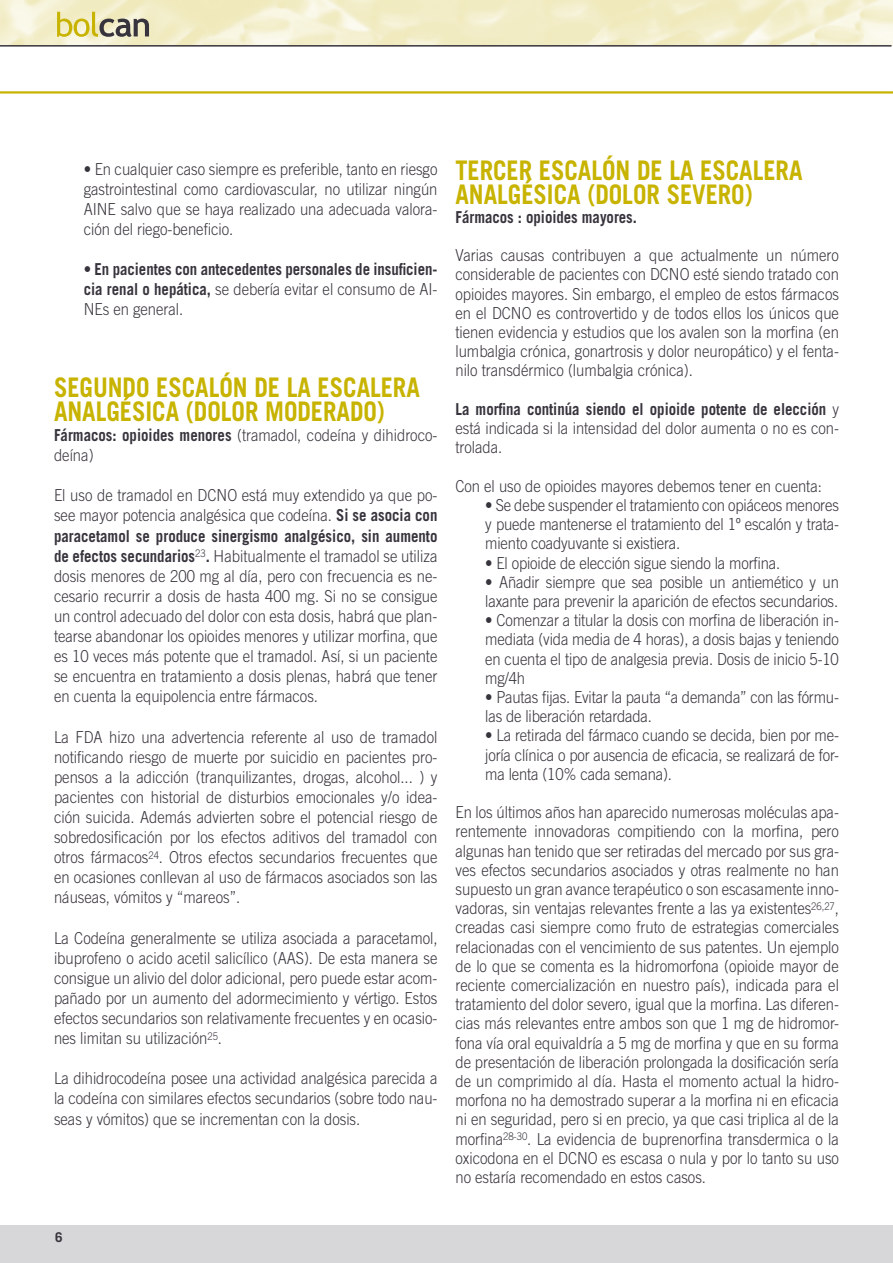
<style>
.page{position:relative;width:893px;height:1263px;background:#fff}
.page>*{position:absolute;margin:0;border:0;box-sizing:border-box;transform-origin:0 0}
.t1{font:700 27px/24px "Trade Gothic";color:#c7b300;scale:.9 1}
.t2{font:300 16.5px/19.2px "Trade Gothic";color:#38343d;text-align:justify;scale:.9 1}
.t3{font:700 16.5px/20.1px "Trade Gothic";color:#38343d;text-align:justify;scale:.9 1}
.t4{font:700 13.5px "Trade Gothic";color:#38343d}
.s1{font-weight:300}
.s2{font-weight:700}
</style>
<div class="page">
<img style="left:0;top:0;width:893px;height:45px">
<div style="left:0;top:1226px;width:893px;height:37px;background:#d7d6d8"></div>
<hr style="left:0;top:45px;width:891px;height:2px;background:#38343d">
<svg style="left:57px;top:12px;width:92px;height:25px;background:#c6be8c"></svg>
<hr style="left:0;top:91px;width:893px;height:3px;background:#c7b300">
<p class="t2" style="left:84px;top:158px;width:395px;line-height:20.1px">• En cualquier caso siempre es preferible, tanto en riesgo gastrointestinal como cardiovascular, no utilizar ningún AINE salvo que se haya realizado una adecuada valora&shy;ción del riego-beneficio.</p>
<p class="t3" style="left:84px;top:259px;width:394px">• En pacientes con antecedentes personales de insuficien&shy;cia renal o hepática, <span class="s1">se debería evitar el consumo de AI-NEs en general.</span></p>
<h1 class="t1" style="left:54px;top:375px;width:408px">SEGUNDO ESCALÓN DE LA ESCALERA<br>ANALGÉSICA (DOLOR MODERADO)</h1>
<p class="t2" style="left:54px;top:425px;width:428px;line-height:20.1px"><span class="s2">Fármacos: opioides menores</span> (tramadol, codeína y dihidroco&shy;deína)</p>
<p class="t2" style="left:54px;top:485px;width:428px;line-height:20.1px">El uso de tramadol en DCNO está muy extendido ya que po&shy;see mayor potencia analgésica que codeína. <span class="s2">Si se asocia con paracetamol se produce sinergismo analgésico, sin aumento de efectos secundarios</span><sup>23</sup><span class="s2">.</span> Habitualmente el tramadol se utiliza dosis menores de 200 mg al día, pero con frecuencia es ne&shy;cesario recurrir a dosis de hasta 400 mg. Si no se consigue un control adecuado del dolor con esta dosis, habrá que plan&shy;tearse abandonar los opioides menores y utilizar morfina, que es 10 veces más potente que el tramadol. Así, si un paciente se encuentra en tratamiento a dosis plenas, habrá que tener en cuenta la equipolencia entre fármacos.</p>
<p class="t2" style="left:54px;top:726px;width:428px;line-height:20.1px">La FDA hizo una advertencia referente al uso de tramadol notificando riesgo de muerte por suicidio en pacientes pro&shy;pensos a la adicción (tranquilizantes, drogas, alcohol... ) y pacientes con historial de disturbios emocionales y/o idea&shy;ción suicida. Además advierten sobre el potencial riesgo de sobredosificación por los efectos aditivos del tramadol con otros fármacos<sup>24</sup>. Otros efectos secundarios frecuentes que en ocasiones conllevan al uso de fármacos asociados son las náuseas, vómitos y “mareos”.</p>
<p class="t2" style="left:54px;top:927px;width:428px;line-height:20.1px">La Codeína generalmente se utiliza asociada a paracetamol, ibuprofeno o acido acetil salicílico (AAS). De esta manera se consigue un alivio del dolor adicional, pero puede estar acom&shy;pañado por un aumento del adormecimiento y vértigo. Estos efectos secundarios son relativamente frecuentes y en ocasio&shy;nes limitan su utilización<sup>25</sup>.</p>
<p class="t2" style="left:54px;top:1068px;width:428px;line-height:20.1px">La dihidrocodeína posee una actividad analgésica parecida a la codeína con similares efectos secundarios (sobre todo nau&shy;seas y vómitos) que se incrementan con la dosis.</p>
<h1 class="t1" style="left:455px;top:158px;width:387px">TERCER ESCALÓN DE LA ESCALERA<br>ANALGÉSICA (DOLOR SEVERO)</h1>
<p class="t3" style="left:455px;top:207px;width:203px">Fármacos : opioides mayores.</p>
<p class="t2" style="left:455px;top:246px;width:428px">Varias causas contribuyen a que actualmente un número considerable de pacientes con DCNO esté siendo tratado con opioides mayores. Sin embargo, el empleo de estos fármacos en el DCNO es controvertido y de todos ellos los únicos que tienen evidencia y estudios que los avalen son la morfina (en lumbalgia crónica, gonartrosis y dolor neuropático) y el fenta&shy;nilo transdérmico (lumbalgia crónica).</p>
<p class="t2" style="left:455px;top:399px;width:428px"><span class="s2">La morfina continúa siendo el opioide potente de elección</span> y está indicada si la intensidad del dolor aumenta o no es con&shy;trolada.</p>
<p class="t2" style="left:455px;top:476px;width:409px">Con el uso de opioides mayores debemos tener en cuenta:</p>
<p class="t2" style="left:485px;top:495px;width:395px">• Se debe suspender el tratamiento con opiáceos menores y puede mantenerse el tratamiento del 1º escalón y trata&shy;miento coadyuvante si existiera.</p>
<p class="t2" style="left:485px;top:553px;width:329px">• El opioide de elección sigue siendo la morfina.</p>
<p class="t2" style="left:485px;top:572px;width:395px">• Añadir siempre que sea posible un antiemético y un laxante para prevenir la aparición de efectos secundarios.</p>
<p class="t2" style="left:485px;top:610px;width:395px">• Comenzar a titular la dosis con morfina de liberación in&shy;mediata (vida media de 4 horas), a dosis bajas y teniendo en cuenta el tipo de analgesia previa. Dosis de inicio 5-10 mg/4h</p>
<p class="t2" style="left:485px;top:687px;width:395px">• Pautas fijas. Evitar la pauta “a demanda” con las fórmu&shy;las de liberación retardada.</p>
<p class="t2" style="left:485px;top:726px;width:394px">• La retirada del fármaco cuando se decida, bien por me&shy;joría clínica o por ausencia de eficacia, se realizará de for&shy;ma lenta (10% cada semana).</p>
<p class="t2" style="left:455px;top:802px;width:428px">En los últimos años han aparecido numerosas moléculas apa&shy;rentemente innovadoras compitiendo con la morfina, pero algunas han tenido que ser retiradas del mercado por sus gra&shy;ves efectos secundarios asociados y otras realmente no han supuesto un gran avance terapéutico o son escasamente inno&shy;vadoras, sin ventajas relevantes frente a las ya existentes<sup>26,27</sup>, creadas casi siempre como fruto de estrategias comerciales relacionadas con el vencimiento de sus patentes. Un ejemplo de lo que se comenta es la hidromorfona (opioide mayor de reciente comercialización en nuestro país), indicada para el tratamiento del dolor severo, igual que la morfina. Las diferen&shy;cias más relevantes entre ambos son que 1 mg de hidromor&shy;fona vía oral equivaldría a 5 mg de morfina y que en su forma de presentación de liberación prolongada la dosificación sería de un comprimido al día. Hasta el momento actual la hidro&shy;morfona no ha demostrado superar a la morfina ni en eficacia ni en seguridad, pero si en precio, ya que casi triplica al de la morfina<sup>28-30</sup>. La evidencia de buprenorfina transdermica o la oxicodona en el DCNO es escasa o nula y por lo tanto su uso no estaría recomendado en estos casos.</p>
<p class="t4" style="left:55px;top:1229px;width:9px">6</p>
</div>
